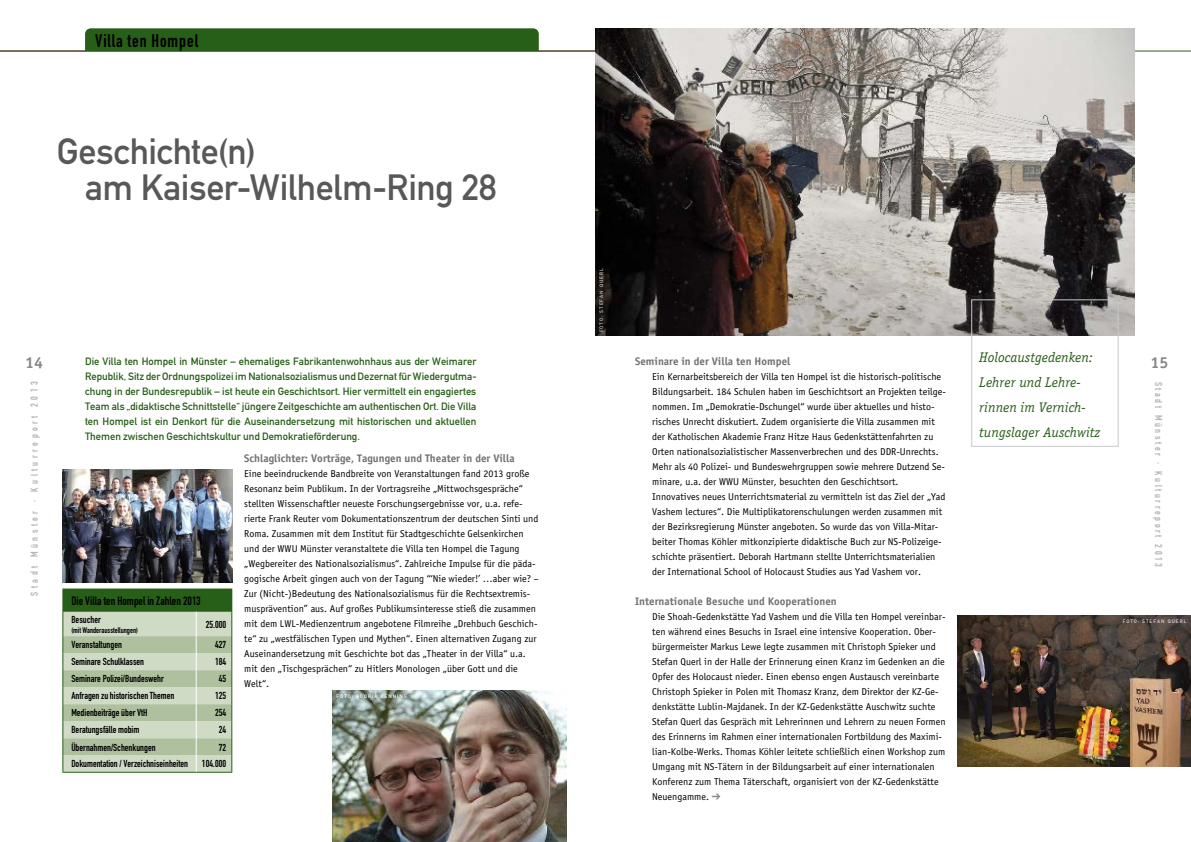
<style>
.page{position:relative;width:1191px;height:842px;background:#fff}
.page>*{position:absolute;margin:0;border:0;box-sizing:border-box;transform-origin:0 0}
.t1{font:36px/36px "DIN Mittelschrift LT";letter-spacing:-.01em;color:#58585a}
.t2{font:18px "DIN Engschrift LT";letter-spacing:.05em;color:#000}
.t3{font:700 16px "Officina Sans";color:#87888a}
.t4{font:italic 14px/25px "Officina Serif";color:#275e18}
.t5{font:12px "DIN Engschrift LT";color:#000}
.t6{font:700 11px "Officina Sans";color:#707172}
.t7{font:10.5px/15px "DIN Mittelschrift LT";color:#275e18;text-align:justify}
.t8{font:10px/15px "Officina Sans";color:#000}
.t9{font:10px "DIN Engschrift LT";color:#000}
.t10{font:10px "DIN Engschrift LT";letter-spacing:.26em;color:#b1b3b4}
.t11{font:10px "DIN Engschrift LT";letter-spacing:.35em;color:#b1b3b4}
.t12{font:8px "DIN Engschrift LT";color:#000}
.t13{font:5px "DIN Mittelschrift LT";letter-spacing:.2em;color:#fff}
.t14{font:5px "DIN Mittelschrift LT";letter-spacing:.2em;color:#c6c7c8}
.t15{font:5px "DIN Mittelschrift LT";letter-spacing:.2em;color:#d9dadb}
</style>
<div class="page">
<hr style="left:0;top:51px;width:595px;height:1px;background:#275e18">
<div style="left:85px;top:28px;width:454px;height:23px;background:#275e18"></div>
<hr style="left:595px;top:51px;width:595px;height:1px;background:#275e18">
<img style="left:595px;top:28px;width:539px;height:307px">
<div style="left:971px;top:299px;width:147px;height:148px;border:1px solid #c6c7c8"></div>
<hr style="left:62px;top:588px;width:134px;height:1px;background:#275e18">
<hr style="left:196px;top:588px;width:36px;height:1px;background:#275e18">
<hr style="left:62px;top:772px;width:134px;height:1px;background:#275e18">
<hr style="left:196px;top:772px;width:36px;height:1px;background:#275e18">
<svg style="left:62px;top:589px;width:170px;height:183px;background:#adc0a0"></svg>
<img style="left:62px;top:469px;width:170px;height:114px">
<img style="left:333px;top:691px;width:233px;height:151px">
<img style="left:957px;top:615px;width:233px;height:151px">
<h2 class="t2" style="left:95px;top:30px;width:104px">Villa ten Hompel</h2>
<h1 class="t1" style="left:85px;top:133px;width:413px;text-indent:-28px">Geschichte(n)<br>am Kaiser-Wilhelm-Ring 28</h1>
<h3 class="t3" style="left:25px;top:353px;width:19px">14</h3>
<p class="t11" style="left:28px;top:596px;width:216px;rotate:-90deg">Stadt Münster · Kulturreport 2013</p>
<p class="t7" style="left:85px;top:354px;width:393px">Die Villa ten Hompel in Münster – ehemaliges Fabrikantenwohnhaus aus der Weimarer Republik, Sitz der Ordnungspolizei im Nationalsozialismus und Dezernat für Wiedergutma&shy;chung in der Bundesrepublik – ist heute ein Geschichtsort. Hier vermittelt ein engagiertes Team als „didaktische Schnittstelle“ jüngere Zeitgeschichte am authentischen Ort. Die Villa ten Hompel ist ein Denkort für die Auseinandersetzung mit historischen und aktuellen Themen zwischen Geschichtskultur und Demokratieförderung.</p>
<p class="t6" style="left:244px;top:451px;width:272px">Schlaglichter: Vorträge, Tagungen und Theater in der Villa</p>
<p class="t8" style="left:244px;top:466px;width:296px">Eine beeindruckende Bandbreite von Veranstaltungen fand 2013 große Resonanz beim Publikum. In der Vortragsreihe „Mittwochsgespräche“ stellten Wissenschaftler neueste Forschungsergebnisse vor, u.a. refe&shy;rierte Frank Reuter vom Dokumentationszentrum der deutschen Sinti und Roma. Zusammen mit dem Institut für Stadtgeschichte Gelsenkirchen und der WWU Münster veranstaltete die Villa ten Hompel die Tagung „Wegbereiter des Nationalsozialismus“. Zahlreiche Impulse für die päda&shy;gogische Arbeit gingen auch von der Tagung “‘Nie wieder!’ …aber wie? – Zur (Nicht-)Bedeutung des Nationalsozialismus für die Rechtsextremis&shy;musprävention” aus. Auf großes Publikumsinteresse stieß die zusammen mit dem LWL-Medienzentrum angebotene Filmreihe „Drehbuch Geschich&shy;te“ zu „westfälischen Typen und Mythen“. Einen alternativen Zugang zur Auseinandersetzung mit Geschichte bot das „Theater in der Villa“ u.a. mit den „Tischgesprächen“ zu Hitlers Monologen „über Gott und die Welt“.</p>
<p class="t13" style="left:336px;top:694px;width:72px">FOTO: GLORIA BENNING</p>
<p class="t5" style="left:71px;top:594px;width:131px">Die Villa ten Hompel in Zahlen 2013</p>
<p class="t9" style="left:71px;top:613px;width:31px">Besucher</p>
<p class="t12" style="left:71px;top:625px;width:68px">(mit Wanderausstellungen)</p>
<p class="t9" style="left:206px;top:618px;width:22px">25.000</p>
<p class="t9" style="left:71px;top:639px;width:52px">Veranstaltungen</p>
<p class="t9" style="left:215px;top:639px;width:13px">427</p>
<p class="t9" style="left:71px;top:656px;width:74px">Seminare Schulklassen</p>
<p class="t9" style="left:215px;top:656px;width:13px">184</p>
<p class="t9" style="left:71px;top:673px;width:94px">Seminare Polizei/Bundeswehr</p>
<p class="t9" style="left:219px;top:673px;width:9px">45</p>
<p class="t9" style="left:71px;top:690px;width:104px">Anfragen zu historischen Themen</p>
<p class="t9" style="left:215px;top:690px;width:13px">125</p>
<p class="t9" style="left:71px;top:707px;width:78px">Medienbeiträge über VtH</p>
<p class="t9" style="left:215px;top:707px;width:13px">254</p>
<p class="t9" style="left:71px;top:724px;width:69px">Beratungsfälle mobim</p>
<p class="t9" style="left:219px;top:724px;width:9px">24</p>
<p class="t9" style="left:71px;top:741px;width:86px">Übernahmen/Schenkungen</p>
<p class="t9" style="left:219px;top:741px;width:9px">72</p>
<p class="t9" style="left:71px;top:758px;width:118px">Dokumentation / Verzeichniseinheiten</p>
<p class="t9" style="left:202px;top:758px;width:26px">104.000</p>
<p class="t14" style="left:598px;top:332px;width:65px;rotate:-90deg">FOTO: STEFAN QUERL</p>
<h3 class="t4" style="left:979px;top:345px;width:122px">Holocaustgedenken:<br>Lehrer und Lehre&shy;rinnen im Vernich&shy;tungslager Auschwitz</h3>
<h3 class="t3" style="left:1150px;top:352px;width:19px">15</h3>
<p class="t10" style="left:1164px;top:382px;width:187px;rotate:90deg">Stadt Münster · Kulturreport 2013</p>
<p class="t6" style="left:635px;top:355px;width:157px">Seminare in der Villa ten Hompel</p>
<p class="t8" style="left:652px;top:369px;width:295px">Ein Kernarbeitsbereich der Villa ten Hompel ist die historisch-politische Bildungsarbeit. 184 Schulen haben im Geschichtsort an Projekten teilge&shy;nommen. Im „Demokratie-Dschungel“ wurde über aktuelles und histo&shy;risches Unrecht diskutiert. Zudem organisierte die Villa zusammen mit der Katholischen Akademie Franz Hitze Haus Gedenkstättenfahrten zu Orten nationalsozialistischer Massenverbrechen und des DDR-Unrechts.<br>Mehr als 40 Polizei- und Bundeswehrgruppen sowie mehrere Dutzend Se&shy;minare, u.a. der WWU Münster, besuchten den Geschichtsort.<br>Innovatives neues Unterrichtsmaterial zu vermitteln ist das Ziel der „Yad Vashem lectures“. Die Multiplikatorenschulungen werden zusammen mit der Bezirksregierung Münster angeboten. So wurde das von Villa-Mitar&shy;beiter Thomas Köhler mitkonzipierte didaktische Buch zur NS-Polizeige&shy;schichte präsentiert. Deborah Hartmann stellte Unterrichtsmaterialien der International School of Holocaust Studies aus Yad Vashem vor.</p>
<p class="t6" style="left:635px;top:595px;width:203px">Internationale Besuche und Kooperationen</p>
<p class="t8" style="left:652px;top:609px;width:295px">Die Shoah-Gedenkstätte Yad Vashem und die Villa ten Hompel vereinbar&shy;ten während eines Besuchs in Israel eine intensive Kooperation. Ober&shy;bürgermeister Markus Lewe legte zusammen mit Christoph Spieker und Stefan Querl in der Halle der Erinnerung einen Kranz im Gedenken an die Opfer des Holocaust nieder. Einen ebenso engen Austausch vereinbarte Christoph Spieker in Polen mit Thomasz Kranz, dem Direktor der KZ-Ge&shy;denkstätte Lublin-Majdanek. In der KZ-Gedenkstätte Auschwitz suchte Stefan Querl das Gespräch mit Lehrerinnen und Lehrern zu neuen Formen des Erinnerns im Rahmen einer internationalen Fortbildung des Maximi&shy;lian-Kolbe-Werks. Thomas Köhler leitete schließlich einen Workshop zum Umgang mit NS-Tätern in der Bildungsarbeit auf einer internationalen Konferenz zum Thema Täterschaft, organisiert von der KZ-Gedenkstätte Neuengamme.</p>
<p class="t15" style="left:1122px;top:618px;width:65px">FOTO: STEFAN QUERL</p>
</div>
